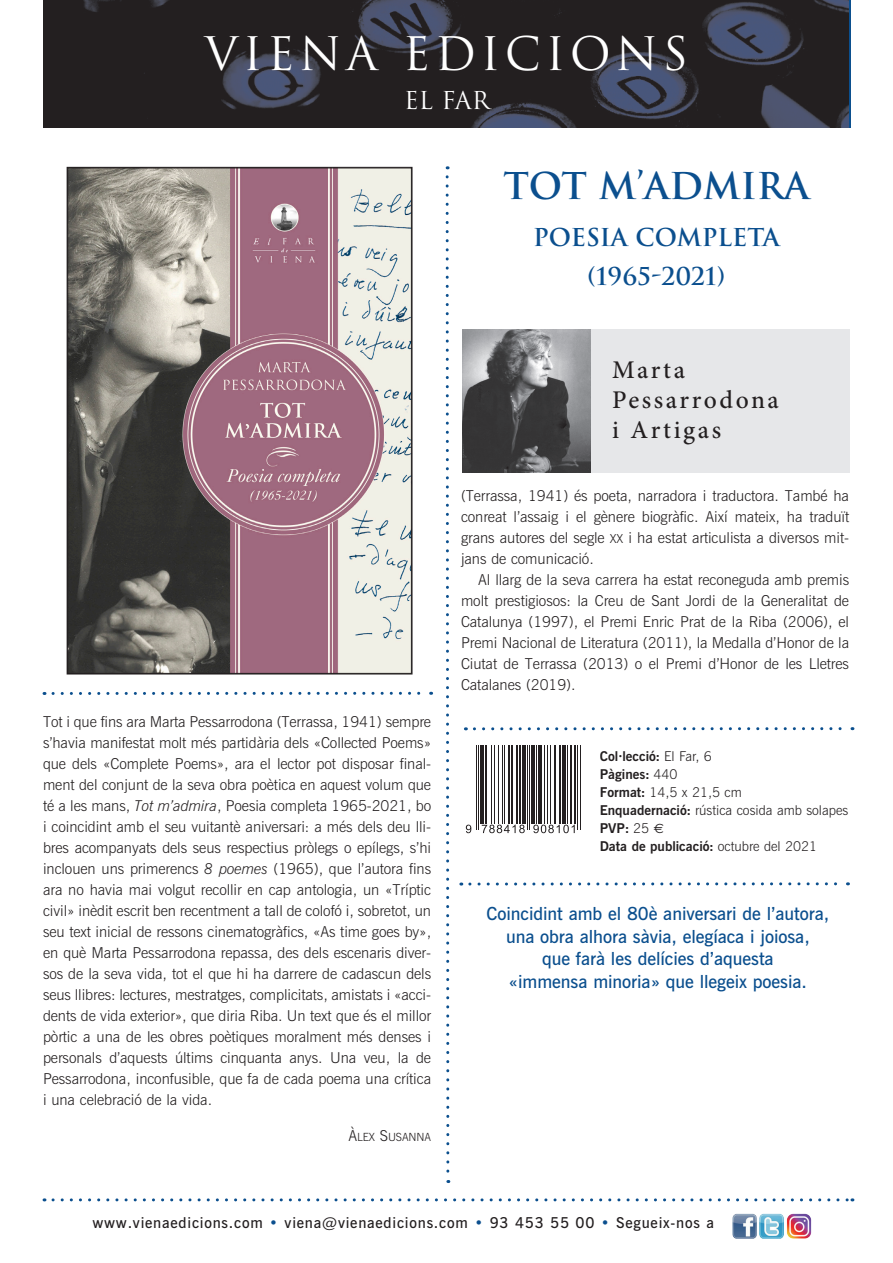
<style>
.page{position:relative;width:893px;height:1263px;background:#fff}
.page>*{position:absolute;margin:0;border:0;box-sizing:border-box;transform-origin:0 0}
.t1{font:45px "Trajan";letter-spacing:.1em;color:#fff}
.t2{font:700 36px "Trajan";color:#0b4f8e}
.t3{font:500 25.5px/30px "Minion Pro";letter-spacing:.1em;color:#231f20}
.t4{font:700 24px/39px "Trajan";color:#0b4f8e;text-align:center}
.t5{font:24px "Trajan";color:#fff}
.t6{font:600 18px/22.5px "News Gothic BT";letter-spacing:-.005em;color:#0b4f8e;text-align:center}
.t7{font:300 15px/21px "News Gothic BT";letter-spacing:-.005em;color:#231f20;text-align:justify}
.t8{font:600 15px "News Gothic BT";letter-spacing:.05em;color:#231f20}
.t9{font:700 13.5px "News Gothic BT";color:#231f20}
.t10{font:300 13.5px "News Gothic BT";color:#231f20}
.t11{font:300 11.25px "News Gothic BT";letter-spacing:-.005em;color:#231f20}
.s1{font-style:italic}
.s2{font-size:15px}
.s3{font-size:12.3px}
.s4{font-weight:300}
.s5{font-weight:700}
.s6{font-family:"Euro Sans";font-weight:400}
.s7{color:#0b4f8e}
</style>
<div class="page">
<svg style="left:67px;top:167px;width:345px;height:507px;background:#988588"></svg>
<svg style="left:445px;top:166px;width:6px;height:1017px"></svg>
<svg style="left:474px;top:727px;width:379px;height:3px"></svg>
<svg style="left:470px;top:882px;width:378px;height:3px"></svg>
<svg style="left:53px;top:692px;width:379px;height:3px"></svg>
<img style="left:44px;top:0;width:804px;height:128px">
<svg style="left:53px;top:1198px;width:800px;height:3px"></svg>
<svg style="left:482px;top:825px;width:43px;height:8px"></svg>
<svg style="left:533px;top:825px;width:42px;height:8px"></svg>
<svg style="left:466px;top:825px;width:5px;height:8px"></svg>
<hr style="left:476px;top:745px;width:1px;height:84px;background:#231f20">
<hr style="left:478px;top:745px;width:1px;height:84px;background:#231f20">
<hr style="left:481px;top:745px;width:3px;height:78px;background:#231f20">
<hr style="left:485px;top:745px;width:2px;height:78px;background:#231f20">
<hr style="left:491px;top:745px;width:1px;height:78px;background:#231f20">
<hr style="left:494px;top:745px;width:1px;height:78px;background:#231f20">
<hr style="left:498px;top:745px;width:1px;height:78px;background:#231f20">
<hr style="left:502px;top:745px;width:1px;height:78px;background:#231f20">
<hr style="left:504px;top:745px;width:1px;height:78px;background:#231f20">
<hr style="left:508px;top:745px;width:2px;height:78px;background:#231f20">
<hr style="left:511px;top:745px;width:2px;height:78px;background:#231f20">
<hr style="left:516px;top:745px;width:2px;height:78px;background:#231f20">
<hr style="left:519px;top:745px;width:2px;height:78px;background:#231f20">
<hr style="left:522px;top:745px;width:4px;height:78px;background:#231f20">
<hr style="left:527px;top:745px;width:1px;height:84px;background:#231f20">
<hr style="left:529px;top:745px;width:1px;height:84px;background:#231f20">
<hr style="left:531px;top:745px;width:3px;height:78px;background:#231f20">
<hr style="left:536px;top:745px;width:1px;height:78px;background:#231f20">
<hr style="left:539px;top:745px;width:3px;height:78px;background:#231f20">
<hr style="left:544px;top:745px;width:1px;height:78px;background:#231f20">
<hr style="left:547px;top:745px;width:1px;height:78px;background:#231f20">
<hr style="left:550px;top:745px;width:1px;height:78px;background:#231f20">
<hr style="left:554px;top:745px;width:2px;height:78px;background:#231f20">
<hr style="left:559px;top:745px;width:2px;height:78px;background:#231f20">
<hr style="left:562px;top:745px;width:3px;height:78px;background:#231f20">
<hr style="left:567px;top:745px;width:1px;height:78px;background:#231f20">
<hr style="left:570px;top:745px;width:2px;height:78px;background:#231f20">
<hr style="left:574px;top:745px;width:2px;height:78px;background:#231f20">
<hr style="left:577px;top:745px;width:1px;height:84px;background:#231f20">
<hr style="left:580px;top:745px;width:1px;height:84px;background:#231f20">
<img style="left:732px;top:1213px;width:80px;height:26px">
<div style="left:462px;top:329px;width:388px;height:143px;background:#e6e7e9"></div>
<img style="left:462px;top:329px;width:129px;height:143px">
<p class="t1" style="left:205px;top:26px;width:485px">VIENA EDICIONS</p>
<p class="t5" style="left:404px;top:85px;width:87px">EL FAR</p>
<p class="t2" style="left:504px;top:163px;width:307px">TOT M’ADMIRA</p>
<p class="t4" style="left:533px;top:218px;width:248px">POESIA COMPLETA (1965-2021)</p>
<p class="t3" style="left:612px;top:355px;width:168px">Marta<br>Pessarrodona i Artigas</p>
<p class="t7" style="left:43px;top:711px;width:390px">Tot i que fins ara Marta Pessarrodona (Terrassa, 1941) sempre s’havia manifestat molt més partidària dels «Collected Poems» que dels «Complete Poems», ara el lector pot disposar final&shy;ment del conjunt de la seva obra poètica en aquest volum que té a les mans, <span class="s1">Tot m’admira</span>, Poesia completa 1965-2021, bo i coincidint amb el seu vuitantè aniversari: a més dels deu lli&shy;bres acompanyats dels seus respectius pròlegs o epílegs, s’hi inclouen uns primerencs <span class="s1">8 poemes</span> (1965), que l’autora fins ara no havia mai volgut recollir en cap antologia, un «Tríptic civil» inèdit escrit ben recentment a tall de colofó i, sobretot, un seu text inicial de ressons cinematogràfics, «As time goes by», en què Marta Pessarrodona repassa, des dels escenaris diver&shy;sos de la seva vida, tot el que hi ha darrere de cadascun dels seus llibres: lectures, mestratges, complicitats, amistats i «acci&shy;dents de vida exterior», que diria Riba. Un text que és el millor pòrtic a una de les obres poètiques moralment més denses i personals d’aquests últims cinquanta anys. Una veu, la de Pessarrodona, inconfusible, que fa de cada poema una crítica i una celebració de la vida.</p>
<p class="t11" style="left:348px;top:1130px;width:84px"><span class="s2">À</span>LEX <span class="s2">S</span>USANNA</p>
<p class="t7" style="left:461px;top:485px;width:390px">(Terrassa, 1941) és poeta, narradora i traductora. També ha conreat l’assaig i el gènere biogràfic. Així mateix, ha traduït grans autores del segle <span class="s3">XX</span> i ha estat articulista a diversos mit&shy;jans de comunicació.</p>
<p class="t7" style="left:461px;top:569px;width:390px;text-indent:17px">Al llarg de la seva carrera ha estat reconeguda amb premis molt prestigiosos: la Creu de Sant Jordi de la Generalitat de Catalunya (1997), el Premi Enric Prat de la Riba (2006), el Premi Nacional de Literatura (2011), la Medalla d’Honor de la Ciutat de Terrassa (2013) o el Premi d’Honor de les Lletres Catalanes (2019).</p>
<p class="t9" style="left:600px;top:748px;width:114px">Col·lecció: <span class="s4">El Far, 6</span></p>
<p class="t9" style="left:600px;top:766px;width:79px">Pàgines: <span class="s4">440</span></p>
<p class="t10" style="left:600px;top:784px;width:144px"><span class="s5">Format:</span> 14,5 x 21,5 cm</p>
<p class="t10" style="left:600px;top:802px;width:250px"><span class="s5">Enquadernació:</span> rústica cosida amb solapes</p>
<p class="t9" style="left:600px;top:820px;width:66px">PVP: <span class="s4">25</span> <span class="s6">€</span></p>
<p class="t9" style="left:600px;top:838px;width:219px">Data de publicació: <span class="s4">octubre del 2021</span></p>
<p class="t6" style="left:487px;top:902px;width:344px">Coincidint amb el 80è aniversari de l’autora, una obra alhora sàvia, elegíaca i joiosa,<br>que farà les delícies d’aquesta<br>«immensa minoria» que llegeix poesia.</p>
<p class="t8" style="left:92px;top:1213px;width:623px">www.vienaedicions.com <span class="s7">•</span> viena@vienaedicions.com <span class="s7">•</span> 93 453 55 00 <span class="s7">•</span> Segueix-nos a</p>
</div>
